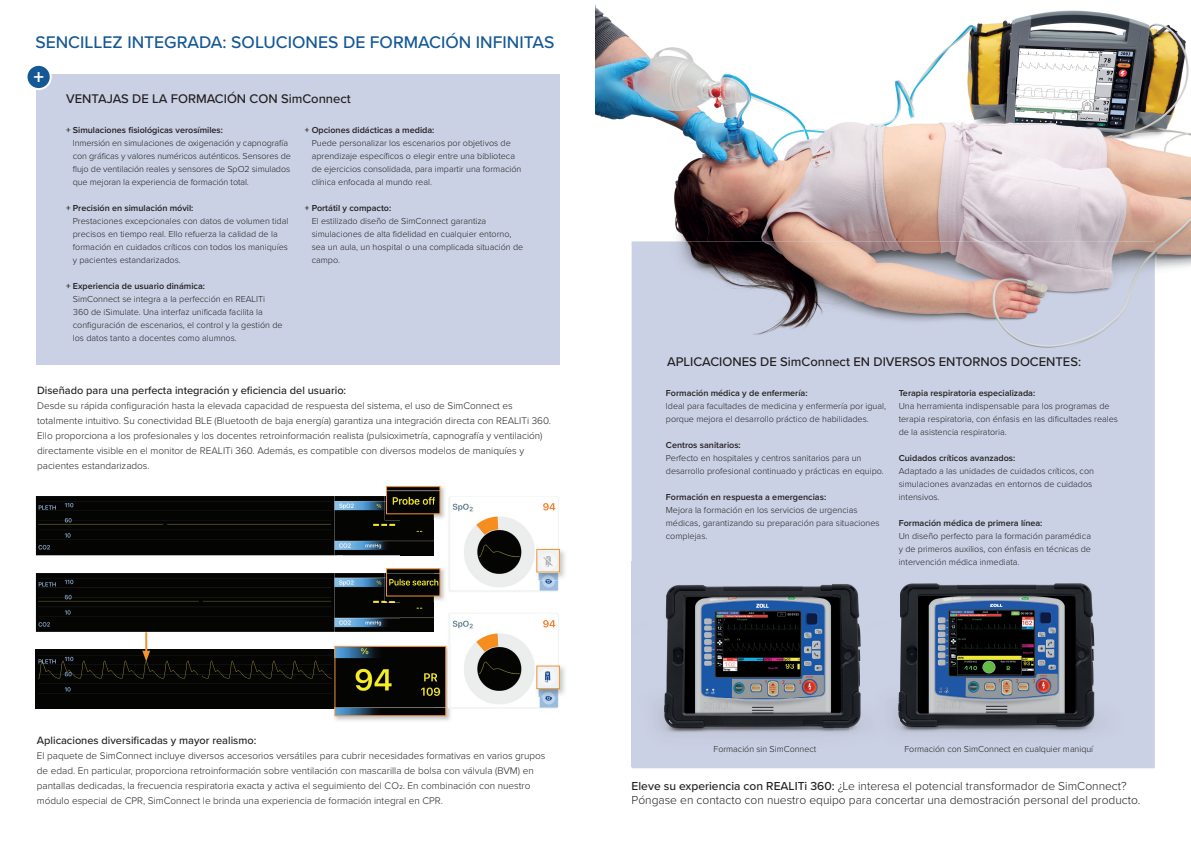
<style>
.page{position:relative;width:1191px;height:842px;background:#fff}
.page>*{position:absolute;margin:0;border:0;box-sizing:border-box;transform-origin:0 0}
.t1{font:700 20.9px "Proxima Nova";color:#fff}
.t2{font:500 17.5px "Proxima Nova";color:#145896}
.t3{font:500 13px "Proxima Nova";color:#231f20}
.t4{font:300 12px/14px "Proxima Nova";color:#231f20}
.t5{font:500 11px "Proxima Nova";color:#231f20}
.t6{font:300 10px/15px "Proxima Nova";color:#231f20}
.t7{font:300 9px/13px "Proxima Nova";color:#231f20}
.t8{font:600 9px "Proxima Nova";color:#231f20}
.s1{font-weight:500}
</style>
<div class="page">
<div style="left:36px;top:74px;width:524px;height:291px;background:#cad1e4"></div>
<div style="left:27px;top:65px;width:24px;height:24px;background:#145896;border-radius:50%"></div>
<div style="left:26px;top:64px;width:26px;height:26px;border:2px solid #fff;border-radius:50%"></div>
<div style="left:631px;top:242px;width:523px;height:526px;background:#cad1e4"></div>
<img style="left:659px;top:584px;width:173px;height:149px">
<img style="left:832px;top:584px;width:17px;height:80px">
<img style="left:832px;top:664px;width:17px;height:69px">
<img style="left:899px;top:583px;width:196px;height:150px">
<img style="left:849px;top:584px;width:50px;height:148px">
<img style="left:36px;top:649px;width:297px;height:60px">
<img style="left:36px;top:573px;width:365px;height:59px">
<img style="left:401px;top:602px;width:33px;height:30px">
<img style="left:36px;top:496px;width:365px;height:59px">
<img style="left:401px;top:520px;width:33px;height:35px">
<img style="left:434px;top:486px;width:11px;height:33px">
<img style="left:385px;top:496px;width:49px;height:24px">
<img style="left:388px;top:488px;width:50px;height:24px">
<img style="left:388px;top:496px;width:46px;height:16px">
<div style="left:386px;top:486px;width:54px;height:28px;border:1px solid #f19434"></div>
<img style="left:333px;top:645px;width:118px;height:76px">
<img style="left:336px;top:648px;width:108px;height:66px">
<div style="left:334px;top:646px;width:112px;height:70px;border:1px solid #f19434"></div>
<hr style="left:145px;top:632px;width:2px;height:22px;background:#f19434">
<svg style="left:142px;top:651px;width:8px;height:10px"></svg>
<img style="left:434px;top:568px;width:11px;height:33px">
<img style="left:385px;top:573px;width:49px;height:29px">
<img style="left:388px;top:570px;width:50px;height:24px">
<img style="left:388px;top:573px;width:46px;height:21px">
<div style="left:386px;top:568px;width:54px;height:28px;border:1px solid #f19434"></div>
<img style="left:448px;top:496px;width:111px;height:96px">
<img style="left:535px;top:547px;width:30px;height:33px">
<img style="left:538px;top:551px;width:20px;height:19px">
<div style="left:536px;top:549px;width:24px;height:23px;border:1px solid #f19434"></div>
<img style="left:448px;top:613px;width:111px;height:96px">
<img style="left:448px;top:644px;width:5px;height:65px">
<img style="left:535px;top:664px;width:30px;height:33px">
<img style="left:538px;top:667px;width:20px;height:20px">
<div style="left:536px;top:665px;width:24px;height:24px;border:1px solid #f19434"></div>
<img style="left:595px;top:4px;width:596px;height:137px">
<img style="left:632px;top:141px;width:524px;height:106px">
<img style="left:1156px;top:141px;width:35px;height:128px">
<img style="left:1154px;top:247px;width:2px;height:106px">
<img style="left:631px;top:242px;width:523px;height:111px">
<h2 class="t2" style="left:35px;top:29px;width:520px">SENCILLEZ INTEGRADA: SOLUCIONES DE FORMACIÓN INFINITAS</h2>
<h1 class="t1" style="left:33px;top:61px;width:12px">+</h1>
<h3 class="t3" style="left:66px;top:89px;width:286px">VENTAJAS DE LA FORMACIÓN CON SimConnect</h3>
<p class="t8" style="left:66px;top:123px;width:159px">+ Simulaciones fisiológicas verosímiles:</p>
<p class="t7" style="left:73px;top:136px;width:219px">Inmersión en simulaciones de oxigenación y capnografía con gráficas y valores numéricos auténticos. Sensores de flujo de ventilación reales y sensores de SpO2 simulados que mejoran la experiencia de formación total.</p>
<p class="t8" style="left:66px;top:201px;width:129px">+ Precisión en simulación móvil:</p>
<p class="t7" style="left:73px;top:214px;width:217px">Prestaciones excepcionales con datos de volumen tidal precisos en tiempo real. Ello refuerza la calidad de la formación en cuidados críticos con todos los maniquíes y pacientes estandarizados.</p>
<p class="t8" style="left:66px;top:279px;width:140px">+ Experiencia de usuario dinámica:</p>
<p class="t7" style="left:73px;top:292px;width:211px">SimConnect se integra a la perfección en REALITi 360 de iSimulate. Una interfaz unificada facilita la configuración de escenarios, el control y la gestión de los datos tanto a docentes como alumnos.</p>
<p class="t8" style="left:305px;top:123px;width:131px">+ Opciones didácticas a medida:</p>
<p class="t7" style="left:312px;top:136px;width:211px">Puede personalizar los escenarios por objetivos de aprendizaje específicos o elegir entre una biblioteca de ejercicios consolidada, para impartir una formación clínica enfocada al mundo real.</p>
<p class="t8" style="left:305px;top:201px;width:88px">+ Portátil y compacto:</p>
<p class="t7" style="left:312px;top:214px;width:213px">El estilizado diseño de SimConnect garantiza simulaciones de alta fidelidad en cualquier entorno, sea un aula, un hospital o una complicada situación de campo.</p>
<p class="t5" style="left:37px;top:382px;width:311px">Diseñado para una perfecta integración y eficiencia del usuario:</p>
<p class="t6" style="left:37px;top:397px;width:515px">Desde su rápida configuración hasta la elevada capacidad de respuesta del sistema, el uso de SimConnect es totalmente intuitivo. Su conectividad BLE (Bluetooth de baja energía) garantiza una integración directa con REALITi 360.<br>Ello proporciona a los profesionales y los docentes retroinformación realista (pulsioximetría, capnografía y ventilación) directamente visible en el monitor de REALITi 360. Además, es compatible con diversos modelos de maniquíes y pacientes estandarizados.</p>
<p class="t5" style="left:37px;top:732px;width:221px">Aplicaciones diversificadas y mayor realismo:</p>
<p class="t6" style="left:37px;top:747px;width:510px">El paquete de SimConnect incluye diversos accesorios versátiles para cubrir necesidades formativas en varios grupos de edad. En particular, proporciona retroinformación sobre ventilación con mascarilla de bolsa con válvula (BVM) en pantallas dedicadas, la frecuencia respiratoria exacta y activa el seguimiento del CO2. En combinación con nuestro módulo especial de CPR, SimConnect le brinda una experiencia de formación integral en CPR.</p>
<h3 class="t3" style="left:667px;top:352px;width:415px">APLICACIONES DE SimConnect EN DIVERSOS ENTORNOS DOCENTES:</h3>
<p class="t8" style="left:666px;top:387px;width:143px">Formación médica y de enfermería:</p>
<p class="t7" style="left:666px;top:399px;width:222px">Ideal para facultades de medicina y enfermería por igual, porque mejora el desarrollo práctico de habilidades.</p>
<p class="t8" style="left:666px;top:439px;width:76px">Centros sanitarios:</p>
<p class="t7" style="left:666px;top:451px;width:219px">Perfecto en hospitales y centros sanitarios para un desarrollo profesional continuado y prácticas en equipo.</p>
<p class="t8" style="left:666px;top:491px;width:162px">Formación en respuesta a emergencias:</p>
<p class="t7" style="left:666px;top:503px;width:215px">Mejora la formación en los servicios de urgencias médicas, garantizando su preparación para situaciones complejas.</p>
<p class="t8" style="left:898px;top:387px;width:138px">Terapia respiratoria especializada:</p>
<p class="t7" style="left:898px;top:399px;width:221px">Una herramienta indispensable para los programas de terapia respiratoria, con énfasis en las dificultades reales de la asistencia respiratoria.</p>
<p class="t8" style="left:898px;top:452px;width:118px">Cuidados críticos avanzados:</p>
<p class="t7" style="left:898px;top:464px;width:197px">Adaptado a las unidades de cuidados críticos, con simulaciones avanzadas en entornos de cuidados intensivos.</p>
<p class="t8" style="left:898px;top:517px;width:145px">Formación médica de primera línea:</p>
<p class="t7" style="left:898px;top:529px;width:194px;text-align:justify">Un diseño perfecto para la formación paramédica y de primeros auxilios, con énfasis en técnicas de intervención médica inmediata.</p>
<p class="t7" style="left:713px;top:742px;width:104px">Formación sin SimConnect</p>
<p class="t7" style="left:904px;top:742px;width:190px">Formación con SimConnect en cualquier maniquí</p>
<h3 class="t4" style="left:631px;top:778px;width:510px"><span class="s1">Eleve su experiencia con REALITi 360:</span> ¿Le interesa el potencial transformador de SimConnect?<br>Póngase en contacto con nuestro equipo para concertar una demostración personal del producto.</h3>
</div>
